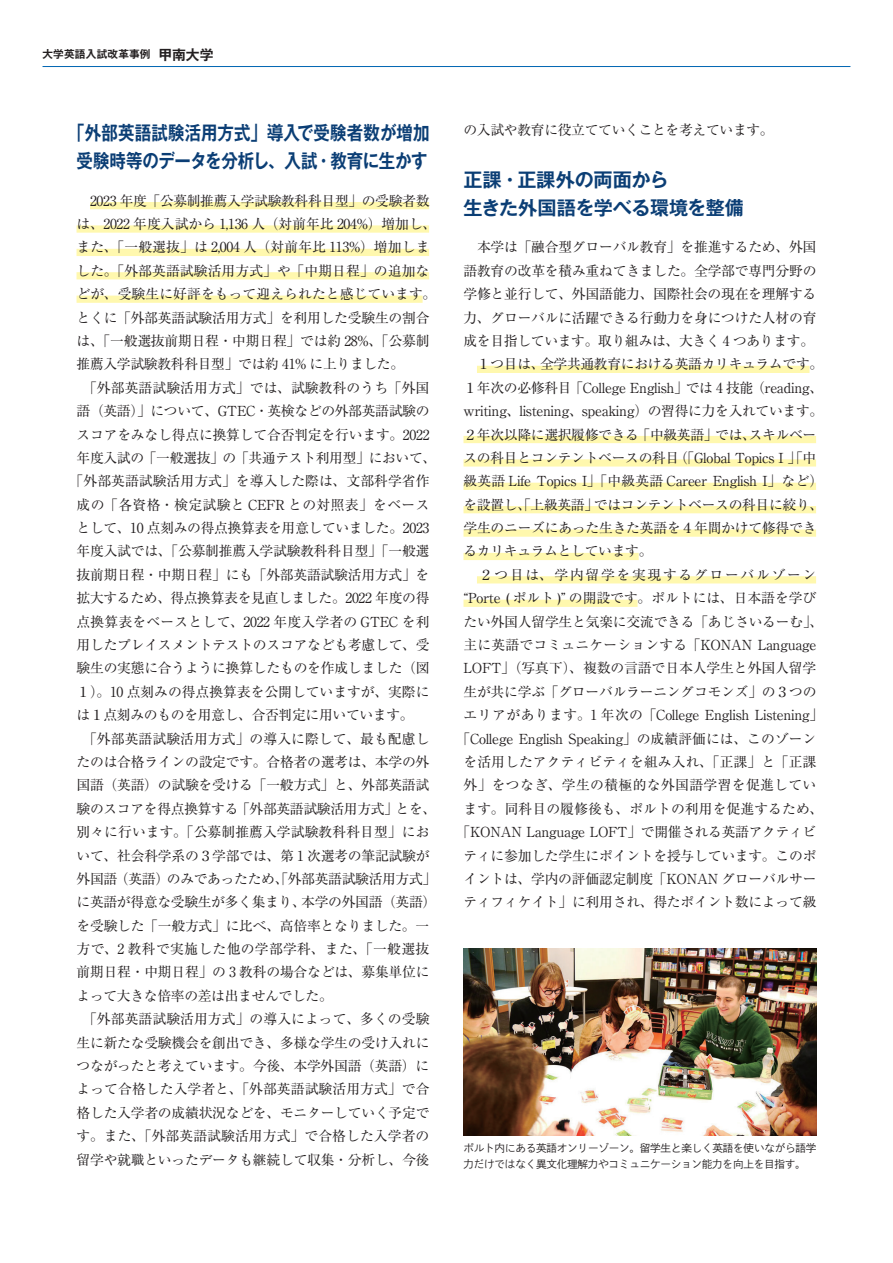
<style>
.page{position:relative;width:893px;height:1263px;background:#fff}
.page>*{position:absolute;margin:0;border:0;box-sizing:border-box;transform-origin:0 0}
.t1{font:700 19.2px/27.6px "Gothic MB101 Pro De";letter-spacing:-.005em;color:#0b3e75;text-align:center;scale:.86 1}
.t2{font:700 19.2px "Gothic MB101 Pro De";letter-spacing:-.025em;color:#0b3e75}
.t3{font:700 19.2px "Gothic MB101 Pro De";letter-spacing:-.005em;color:#0b3e75}
.t4{font:13.8px/23.4px "Ryumin Pr 6 N";letter-spacing:-.02em;color:#231f20}
.t5{font:13.8px "Ryumin Pr 6 N";letter-spacing:.005em;color:#231f20}
.t6{font:13.8px "Ryumin Pr 6 N";letter-spacing:.015em;color:#231f20}
.t7{font:13.8px "Ryumin Pr 6 N";letter-spacing:.025em;color:#231f20}
.t8{font:13.8px "Ryumin Pr 6 N";letter-spacing:.12em;color:#231f20}
.t9{font:10.65px/15.9px "Shuei Go Kin Std L";letter-spacing:-.025em;color:#231f20}
.t10{font:700 10.65px "Gothic MB101 Pro De";letter-spacing:.02em;color:#231f20}
.s1{font-size:13.8px}
</style>
<div class="page">
<hr style="left:43px;top:66px;width:807px;height:1px;background:#0166b3">
<div style="left:90px;top:202px;width:339px;height:7px;background:#fff8ae"></div>
<div style="left:77px;top:225px;width:352px;height:8px;background:#fff8ae"></div>
<div style="left:77px;top:249px;width:352px;height:7px;background:#fff8ae"></div>
<div style="left:77px;top:272px;width:352px;height:7px;background:#fff8ae"></div>
<div style="left:77px;top:296px;width:346px;height:7px;background:#fff8ae"></div>
<div style="left:477px;top:366px;width:332px;height:7px;background:#fff8ae"></div>
<div style="left:463px;top:436px;width:353px;height:7px;background:#fff8ae"></div>
<div style="left:463px;top:459px;width:353px;height:7px;background:#fff8ae"></div>
<div style="left:463px;top:483px;width:353px;height:7px;background:#fff8ae"></div>
<div style="left:463px;top:506px;width:353px;height:7px;background:#fff8ae"></div>
<div style="left:463px;top:529px;width:353px;height:8px;background:#fff8ae"></div>
<div style="left:463px;top:553px;width:176px;height:7px;background:#fff8ae"></div>
<div style="left:477px;top:576px;width:339px;height:7px;background:#fff8ae"></div>
<div style="left:463px;top:600px;width:175px;height:7px;background:#fff8ae"></div>
<img style="left:463px;top:948px;width:353px;height:187px">
<p class="t10" style="left:43px;top:46px;width:172px">大学英語入試改革事例 <span class="s1">甲南大学</span></p>
<p class="t1" style="left:68px;top:117px;width:421px">「外部英語試験活用方式」導入で受験者数が増加受験時等のデータを分析し、入試・教育に生かす</p>
<p class="t4" style="left:77px;top:188px;width:361px;text-indent:13px">2023 年度「公募制推薦入学試験教科科目型」の受験者数は、2022 年度入試から 1,136 人（対前年比 204%）増加し、また、「一般選抜」は 2,004 人（対前年比 113%）増加しました。「外部英語試験活用方式」や「中期日程」の追加などが、受験生に好評をもって迎えられたと感じています。とくに「外部英語試験活用方式」を利用した受験生の割合は、「一般選抜前期日程・中期日程」では約 28%、「公募制推薦入学試験教科科目型」では約 41% に上りました。</p>
<p class="t5" style="left:77px;top:377px;width:354px">　「外部英語試験活用方式」では、試験教科のうち「外国</p>
<p class="t4" style="left:77px;top:399px;width:354px">語（英語）」について、GTEC・英検などの外部英語試験の</p>
<p class="t4" style="left:77px;top:422px;width:355px">スコアをみなし得点に換算して合否判定を行います。2022</p>
<p class="t4" style="left:77px;top:445px;width:361px">年度入試の「一般選抜」の「共通テスト利用型」において、</p>
<p class="t5" style="left:70px;top:470px;width:361px">「外部英語試験活用方式」を導入した際は、文部科学省作</p>
<p class="t7" style="left:77px;top:494px;width:354px">成の「各資格・検定試験と CEFR との対照表」をベース</p>
<p class="t4" style="left:77px;top:515px;width:354px">として、10 点刻みの得点換算表を用意していました。2023</p>
<p class="t4" style="left:77px;top:539px;width:354px">年度入試では、「公募制推薦入学試験教科科目型」「一般選</p>
<p class="t4" style="left:77px;top:562px;width:354px">抜前期日程・中期日程」にも「外部英語試験活用方式」を</p>
<p class="t4" style="left:77px;top:586px;width:354px">拡大するため、得点換算表を見直しました。2022 年度の得</p>
<p class="t6" style="left:77px;top:611px;width:354px">点換算表をベースとして、2022 年度入学者の GTEC を利</p>
<p class="t4" style="left:77px;top:632px;width:354px">用したプレイスメントテストのスコアなども考慮して、受</p>
<p class="t4" style="left:77px;top:656px;width:354px">験生の実態に合うように換算したものを作成しました（図</p>
<p class="t4" style="left:77px;top:679px;width:355px">１）。10 点刻みの得点換算表を公開していますが、実際に</p>
<p class="t4" style="left:77px;top:703px;width:339px">は１点刻みのものを用意し、合否判定に用いています。</p>
<p class="t4" style="left:77px;top:726px;width:361px">　「外部英語試験活用方式」の導入に際して、最も配慮したのは合格ラインの設定です。合格者の選考は、本学の外国語（英語）の試験を受ける「一般方式」と、外部英語試験のスコアを得点換算する「外部英語試験活用方式」とを、別々に行います。「公募制推薦入学試験教科科目型」において、社会科学系の３学部では、第 1 次選考の筆記試験が外国語（英語）のみであったため、「外部英語試験活用方式」に英語が得意な受験生が多く集まり、本学の外国語（英語）を受験した「一般方式」に比べ、高倍率となりました。一方で、2 教科で実施した他の学部学科、また、「一般選抜前期日程・中期日程」の 3 教科の場合などは、募集単位によって大きな倍率の差は出ませんでした。</p>
<p class="t4" style="left:77px;top:1007px;width:354px;text-align:justify">　「外部英語試験活用方式」の導入によって、多くの受験生に新たな受験機会を創出でき、多様な学生の受け入れにつながったと考えています。今後、本学外国語（英語）によって合格した入学者と、「外部英語試験活用方式」で合格した入学者の成績状況などを、モニターしていく予定です。また、「外部英語試験活用方式」で合格した入学者の留学や就職といったデータも継続して収集・分析し、今後</p>
<p class="t4" style="left:463px;top:118px;width:312px">の入試や教育に役立てていくことを考えています。</p>
<p class="t3" style="left:463px;top:164px;width:206px">正課・正課外の両面から</p>
<p class="t2" style="left:463px;top:191px;width:282px">生きた外国語を学べる環境を整備</p>
<p class="t4" style="left:463px;top:235px;width:354px;text-align:justify">　本学は「融合型グローバル教育」を推進するため、外国語教育の改革を積み重ねてきました。全学部で専門分野の学修と並行して、外国語能力、国際社会の現在を理解する力、グローバルに活躍できる行動力を身につけた人材の育成を目指しています。取り組みは、大きく 4 つあります。</p>
<p class="t4" style="left:463px;top:352px;width:361px;text-indent:13px">１つ目は、全学共通教育における英語カリキュラムです。１年次の必修科目「College English」では 4 技能（reading、writing、listening、speaking）の習得に力を入れています。２年次以降に選択履修できる「中級英語」では、スキルベースの科目とコンテントベースの科目（「Global Topics I 」「中級英語 Life Topics I」「中級英語 Career English I」など）を設置し、「上級英語」ではコンテントベースの科目に絞り、学生のニーズにあった生きた英語を４年間かけて修得できるカリキュラムとしています。</p>
<p class="t8" style="left:479px;top:564px;width:339px">２つ目は、学内留学を実現するグローバルゾーン</p>
<p class="t4" style="left:457px;top:586px;width:368px;text-align:center">“Porte ( ポルト )” の開設です。ポルトには、日本語を学びたい外国人留学生と気楽に交流できる「あじさいるーむ」、主に英語でコミュニケーションする「KONAN Language LOFT」（写真下）、複数の言語で日本人学生と外国人留学生が共に学ぶ「グローバルラーニングコモンズ」の３つのエリアがあります。1 年次の「College English Listening」「College English Speaking」の成績評価には、このゾーンを活用したアクティビティを組み入れ、「正課」と「正課外」をつなぎ、学生の積極的な外国語学習を促進しています。同科目の履修後も、ポルトの利用を促進するため、「KONAN Language LOFT」で開催される英語アクティビティに参加した学生にポイントを授与しています。このポイントは、学内の評価認定制度「KONAN グローバルサーティフィケイト」に利用され、得たポイント数によって級</p>
<p class="t9" style="left:463px;top:1140px;width:354px">ポルト内にある英語オンリーゾーン。留学生と楽しく英語を使いながら語学力だけではなく異文化理解力やコミュニケーション能力を向上を目指す。</p>
</div>
